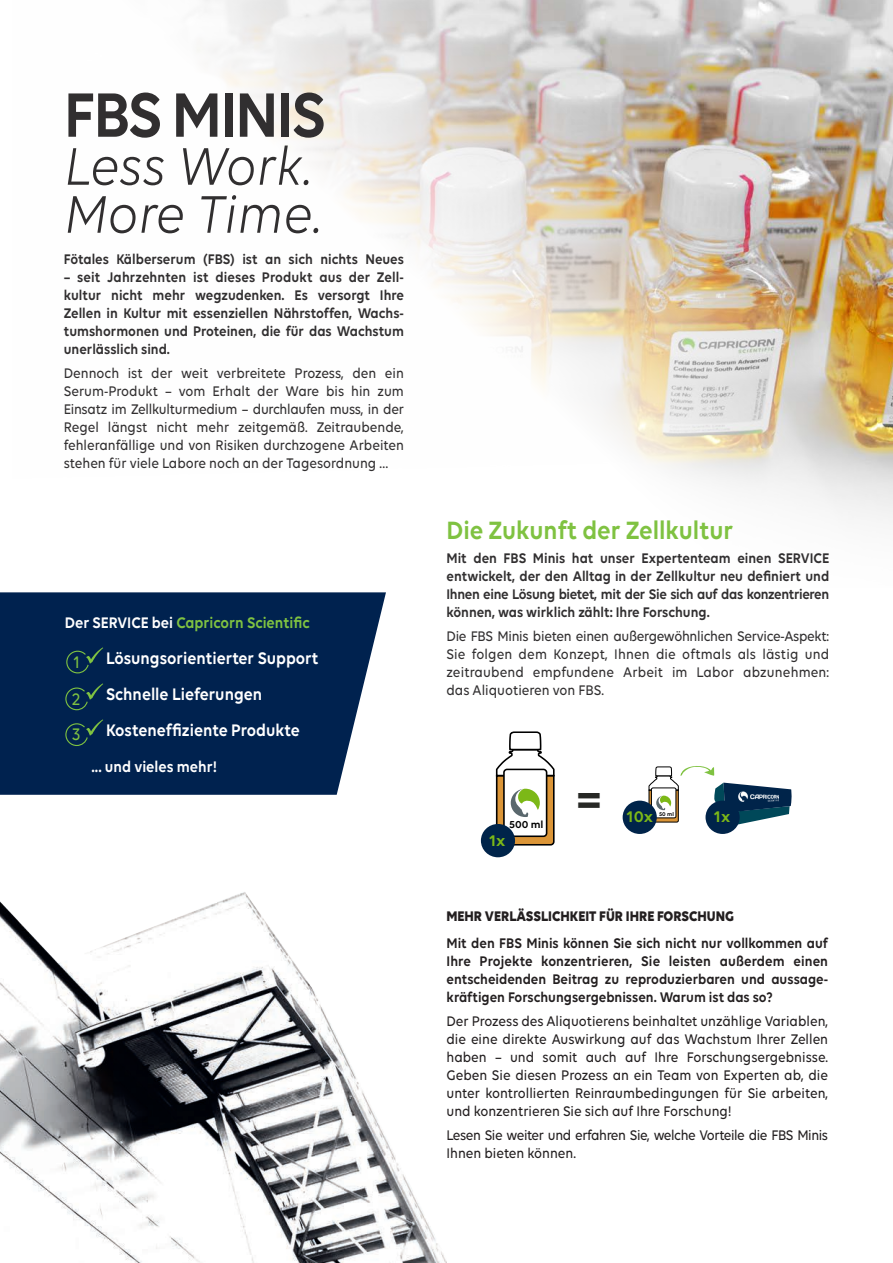
<style>
.page{position:relative;width:893px;height:1263px;background:#fff}
.page>*{position:absolute;margin:0;border:0;box-sizing:border-box;transform-origin:0 0}
.t1{font:600 67.5px "Volte";letter-spacing:-.03em;color:#312f30;scale:.9 1}
.t2{font:italic 57px "Volte";color:#312f30;scale:.9 1}
.t3{font:600 48.45px "Volte";color:#272825}
.Einf__Abs{font:600 27px "Volte";color:#7fc241;scale:.9 1}
.t4{font:600 18px "Volte";color:#fff;scale:.9 1}
.t5{font:500 18px "Volte";color:#7fc241;scale:.9 1}
.t6{font:600 16.65px "Volte";color:#7cb817}
.t7{font:600 16.5px "Volte";color:#7fc241;scale:.9 1}
.t8{font:600 16.5px "Volte";color:#fff;scale:.9 1}
.Einf__Abs-2{font:500 15px/18px "Volte";color:#312f30;text-align:justify;scale:.9 1}
.Einf__Abs-3{font:600 15px/18px "Volte";color:#312f30;text-align:justify;scale:.9 1}
.t9{font:500 15px/18px "Volte";letter-spacing:-.025em;color:#231f20;text-align:justify;scale:.9 1}
.t10{font:600 15px/18px "Volte";color:#231f20;text-align:justify;scale:.9 1}
.t11{font:700 15px "Volte";color:#231f20;scale:.9 1}
.t12{font:600 10.95px "Volte";color:#000}
.t13{font:600 5.85px "Volte";color:#000}
.s1{color:#fff}
</style>
<div class="page">
<img style="left:197px;top:0;width:696px;height:523px">
<svg style="left:496px;top:731px;width:59px;height:114px"></svg>
<div style="left:481px;top:824px;width:34px;height:33px;background:#00244a;border-radius:50%"></div>
<div style="left:623px;top:801px;width:34px;height:33px;background:#00244a;border-radius:50%"></div>
<div style="left:705px;top:801px;width:35px;height:33px;background:#00244a;border-radius:50%"></div>
<svg style="left:649px;top:766px;width:143px;height:61px"></svg>
<img style="left:0;top:385px;width:446px;height:878px">
<p class="t1" style="left:64px;top:75px;width:293px">FBS MINIS</p>
<p class="t2" style="left:64px;top:134px;width:275px">Less Work.</p>
<p class="t2" style="left:64px;top:182px;width:286px">More Time.</p>
<p class="Einf__Abs-3" style="left:64px;top:250px;width:379px">Fötales Kälberserum (FBS) ist an sich nichts Neues</p>
<p class="Einf__Abs-3" style="left:64px;top:268px;width:379px">– seit Jahrzehnten ist dieses Produkt aus der Zell&shy;kultur nicht mehr wegzudenken. Es versorgt Ihre Zellen in Kultur mit essenziellen Nährstoffen, Wachs&shy;tumshormonen und Proteinen, die für das Wachstum unerlässlich sind.</p>
<p class="Einf__Abs-2" style="left:64px;top:364px;width:379px">Dennoch ist der weit verbreitete Prozess, den ein Serum-Produkt – vom Erhalt der Ware bis hin zum Einsatz im Zellkulturmedium – durchlaufen muss, in der Regel längst nicht mehr zeitgemäß. Zeitraubende, fehleranfällige und von Risiken durchzogene Arbeiten stehen für viele Labore noch an der Tagesordnung …</p>
<p class="t7" style="left:65px;top:613px;width:274px"><span class="s1">Der SERVICE bei</span> Capricorn Scientific</p>
<p class="t4" style="left:106px;top:647px;width:237px">Lösungsorientierter Support</p>
<p class="t4" style="left:106px;top:683px;width:175px">Schnelle Lieferungen</p>
<p class="t4" style="left:106px;top:719px;width:217px">Kosteneffiziente Produkte</p>
<p class="t8" style="left:92px;top:757px;width:141px">... und vieles mehr!</p>
<p class="t5" style="left:73px;top:651px;width:9px">1</p>
<p class="t5" style="left:72px;top:688px;width:11px">2</p>
<p class="t5" style="left:72px;top:724px;width:11px">3</p>
<p class="Einf__Abs" style="left:446px;top:514px;width:320px">Die Zukunft der Zellkultur</p>
<p class="Einf__Abs-3" style="left:446px;top:549px;width:427px">Mit den FBS Minis hat unser Expertenteam einen SERVICE entwickelt, der den Alltag in der Zellkultur neu definiert und Ihnen eine Lösung bietet, mit der Sie sich auf das konzentrieren können, was wirklich zählt: Ihre Forschung.</p>
<p class="Einf__Abs-2" style="left:446px;top:627px;width:427px">Die FBS Minis bieten einen außergewöhnlichen Service-Aspekt:<br>Sie folgen dem Konzept, Ihnen die oftmals als lästig und zeitraubend empfundene Arbeit im Labor abzunehmen: das Aliquotieren von FBS.</p>
<p class="t12" style="left:509px;top:818px;width:36px">500 ml</p>
<p class="t6" style="left:489px;top:830px;width:18px">1x</p>
<p class="t3" style="left:576px;top:771px;width:27px">=</p>
<p class="t6" style="left:626px;top:806px;width:28px">10x</p>
<p class="t6" style="left:713px;top:807px;width:18px">1x</p>
<p class="t13" style="left:659px;top:810px;width:16px">50 ml</p>
<p class="t11" style="left:446px;top:907px;width:321px">MEHR VERLÄSSLICHKEIT FÜR IHRE FORSCHUNG</p>
<p class="t10" style="left:446px;top:933px;width:426px">Mit den FBS Minis können Sie sich nicht nur vollkommen auf Ihre Projekte konzentrieren, Sie leisten außerdem einen entscheidenden Beitrag zu reproduzierbaren und aussage&shy;kräftigen Forschungsergebnissen. Warum ist das so?</p>
<p class="t9" style="left:446px;top:1012px;width:426px">Der Prozess des Aliquotierens beinhaltet unzählige Variablen, die eine direkte Auswirkung auf das Wachstum Ihrer Zellen haben – und somit auch auf Ihre Forschungsergebnisse.<br>Geben Sie diesen Prozess an ein Team von Experten ab, die unter kontrollierten Reinraumbedingungen für Sie arbeiten, und konzentrieren Sie sich auf Ihre Forschung!</p>
<p class="t9" style="left:446px;top:1126px;width:426px">Lesen Sie weiter und erfahren Sie, welche Vorteile die FBS Minis<br>Ihnen bieten können.</p>
</div>
